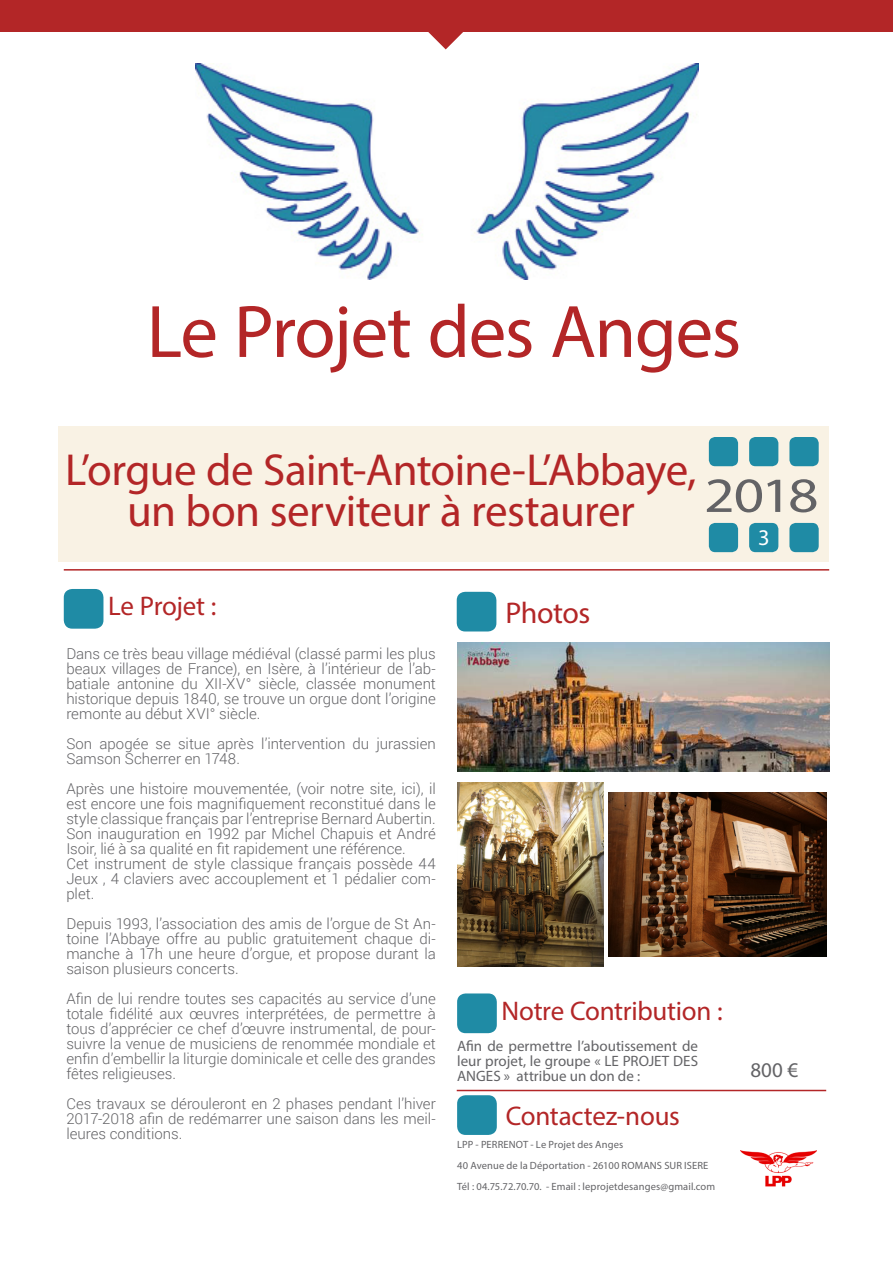
<style>
.page{position:relative;width:893px;height:1263px;background:#fff}
.page>*{position:absolute;margin:0;border:0;box-sizing:border-box;transform-origin:0 0}
.t1{font:75px "Myriad Pro";letter-spacing:-.02em;color:#b32627}
.Title_1{font:49.5px "Myriad Pro";color:#636366;scale:1.2 1}
.Title_1-2{font:45px/40.5px "Myriad Pro";letter-spacing:-.015em;color:#b32627;text-align:center}
.Title_1-3{font:30px "Myriad Pro";letter-spacing:-.015em;color:#b32627}
.Title_1-4{font:27px "Myriad Pro";letter-spacing:-.01em;color:#b32627}
.t2{font:22.5px "Myriad Pro";color:#fff}
.WE_-_2{font:21px "Myriad Pro";color:#636366}
.WE_-_2-2{font:300 15px/15px "Roboto";color:#636366;text-align:justify}
.WE_-_2-3{font:15px/15px "Myriad Pro";color:#636366;text-align:justify}
.WE_-_2-4{font:10.5px "Myriad Pro";letter-spacing:.01em;color:#636366}
</style>
<div class="page">
<div style="left:58px;top:426px;width:771px;height:136px;background:#f9f2e4"></div>
<div style="left:0;top:0;width:893px;height:32px;background:#b32627"></div>
<svg style="left:428px;top:32px;width:35px;height:17px"></svg>
<hr style="left:64px;top:569px;width:765px;height:2px;background:#b32627">
<div style="left:64px;top:589px;width:39px;height:40px;background:#1f8ba5;border-radius:9px"></div>
<div style="left:457px;top:592px;width:39px;height:39px;background:#1f8ba5;border-radius:9px"></div>
<div style="left:457px;top:1095px;width:40px;height:40px;background:#1f8ba5;border-radius:9px"></div>
<div style="left:709px;top:437px;width:29px;height:29px;background:#1f8ba5;border-radius:6px"></div>
<div style="left:749px;top:437px;width:29px;height:29px;background:#1f8ba5;border-radius:6px"></div>
<div style="left:789px;top:437px;width:30px;height:29px;background:#1f8ba5;border-radius:6px"></div>
<div style="left:709px;top:523px;width:29px;height:29px;background:#1f8ba5;border-radius:6px"></div>
<div style="left:749px;top:523px;width:29px;height:29px;background:#1f8ba5;border-radius:6px"></div>
<div style="left:789px;top:523px;width:30px;height:29px;background:#1f8ba5;border-radius:6px"></div>
<img style="left:740px;top:1150px;width:77px;height:37px">
<img style="left:195px;top:64px;width:503px;height:216px">
<div style="left:457px;top:993px;width:40px;height:40px;background:#1f8ba5;border-radius:9px"></div>
<hr style="left:457px;top:1090px;width:369px;height:1px;background:#b32627">
<img style="left:458px;top:643px;width:371px;height:128px">
<img style="left:457px;top:783px;width:146px;height:183px">
<img style="left:609px;top:792px;width:217px;height:164px">
<p class="t1" style="left:147px;top:285px;width:596px">Le Projet des Anges</p>
<p class="Title_1-2" style="left:65px;top:449px;width:633px">L’orgue de Saint-Antoine-L’Abbaye, un bon serviteur à restaurer</p>
<p class="Title_1" style="left:704px;top:465px;width:97px">2018</p>
<p class="t2" style="left:758px;top:523px;width:13px">3</p>
<p class="Title_1-4" style="left:108px;top:589px;width:110px">Le Projet :</p>
<p class="Title_1-3" style="left:505px;top:595px;width:86px">Photos</p>
<p class="WE_-_2-2" style="left:66px;top:645px;width:371px">Dans ce très beau village médiéval (classé parmi les plus beaux villages de France), en Isère, à l’intérieur de l’ab&shy;batiale antonine du XII-XV° siècle, classée monument historique depuis 1840, se trouve un orgue dont l’origine remonte au début XVI° siècle.</p>
<p class="WE_-_2-2" style="left:66px;top:735px;width:371px">Son apogée se situe après l’intervention du jurassien<br>Samson Scherrer en 1748.</p>
<p class="WE_-_2-2" style="left:66px;top:780px;width:371px">Après une histoire mouvementée, (voir notre site, ici), il est encore une fois magnifiquement reconstitué dans le style classique français par l’entreprise Bernard Aubertin.<br>Son inauguration en 1992 par Michel Chapuis et André Isoir, lié à sa qualité en fit rapidement une référence.</p>
<p class="WE_-_2-2" style="left:66px;top:855px;width:371px">Cet instrument de style classique français possède 44<br>Jeux , 4 claviers avec accouplement et 1 pédalier com&shy;plet.</p>
<p class="WE_-_2-2" style="left:66px;top:915px;width:371px">Depuis 1993, l’association des amis de l’orgue de St An&shy;toine l’Abbaye offre au public gratuitement chaque di&shy;manche à 17h une heure d’orgue, et propose durant la saison plusieurs concerts.</p>
<p class="WE_-_2-2" style="left:66px;top:990px;width:371px">Afin de lui rendre toutes ses capacités au service d’une totale fidélité aux œuvres interprétées, de permettre à tous d’apprécier ce chef d’œuvre instrumental, de pour&shy;suivre la venue de musiciens de renommée mondiale et enfin d’embellir la liturgie dominicale et celle des grandes fêtes religieuses.</p>
<p class="WE_-_2-2" style="left:66px;top:1095px;width:371px">Ces travaux se dérouleront en 2 phases pendant l’hiver 2017-2018 afin de redémarrer une saison dans les meil&shy;leures conditions.</p>
<p class="Title_1-4" style="left:502px;top:994px;width:223px">Notre Contribution :</p>
<p class="WE_-_2-3" style="left:457px;top:1039px;width:242px">Afin de permettre l’aboutissement de leur projet, le groupe « LE PROJET DES ANGES » attribue un don de :</p>
<p class="Title_1-4" style="left:506px;top:1099px;width:176px">Contactez-nous</p>
<p class="WE_-_2-4" style="left:457px;top:1138px;width:168px">LPP - PERRENOT - Le Projet des Anges</p>
<p class="WE_-_2-4" style="left:457px;top:1159px;width:253px">40 Avenue de la Déportation - 26100 ROMANS SUR ISERE</p>
<p class="WE_-_2-4" style="left:457px;top:1180px;width:260px">Tél : 04.75.72.70.70. - Email : leprojetdesanges@gmail.com</p>
<p class="WE_-_2" style="left:750px;top:1057px;width:49px">800 €</p>
</div>
